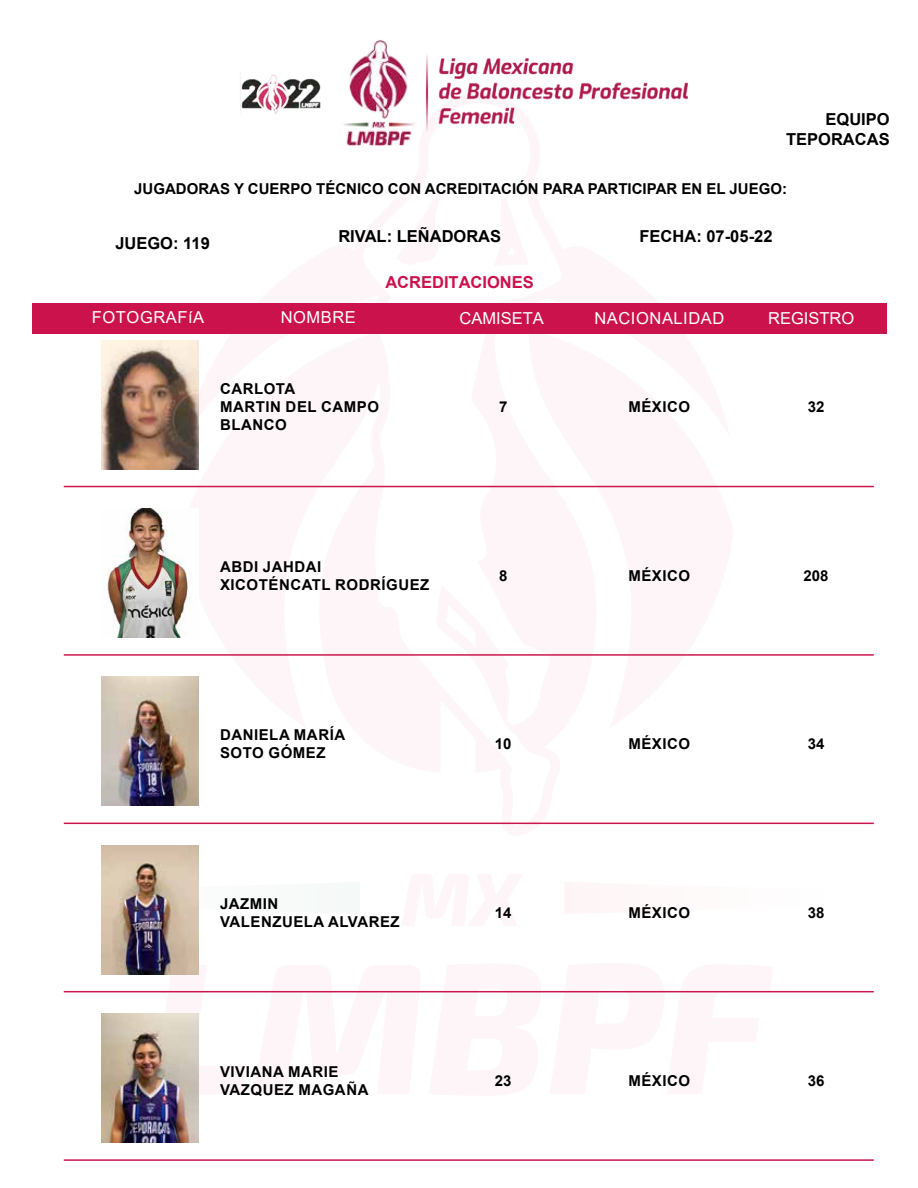
<style>
.page{position:relative;width:918px;height:1188px;background:#fff}
.page>*{position:absolute;margin:0;border:0;box-sizing:border-box;transform-origin:0 0}
.t1{font:700 16.5px/19.8px "Arial";color:#000;text-align:right}
.t2{font:16.5px "Arial";letter-spacing:.035em;color:#fff}
.t3{font:16.5px "Arial";color:#fff}
.t4{font:700 16.5px "Arial";color:#cc124c}
.t5{font:700 15px/18px "Arial";letter-spacing:.035em;color:#000}
.t6{font:700 15px "Arial";color:#000}
</style>
<div class="page">
<svg style="left:146px;top:953px;width:639px;height:153px"></svg>
<svg style="left:101px;top:871px;width:98px;height:54px"></svg>
<svg style="left:360px;top:145px;width:204px;height:680px"></svg>
<div style="left:33px;top:303px;width:854px;height:31px;background:#cc124c"></div>
<img style="left:240px;top:40px;width:447px;height:105px">
<img style="left:102px;top:340px;width:96px;height:129px">
<hr style="left:64px;top:486px;width:810px;height:1px;background:#cc164d">
<img style="left:104px;top:509px;width:88px;height:129px">
<hr style="left:64px;top:654px;width:810px;height:2px;background:#cc164d">
<img style="left:102px;top:677px;width:96px;height:129px">
<hr style="left:64px;top:823px;width:810px;height:1px;background:#cc164d">
<img style="left:102px;top:845px;width:96px;height:129px">
<hr style="left:64px;top:991px;width:810px;height:1px;background:#cc164d">
<img style="left:102px;top:1014px;width:96px;height:129px">
<hr style="left:64px;top:1159px;width:810px;height:2px;background:#cc164d">
<p class="t1" style="left:786px;top:110px;width:105px">EQUIPO<br>TEPORACAS</p>
<p class="t6" style="left:134px;top:178px;width:654px">JUGADORAS Y CUERPO TÉCNICO CON ACREDITACIÓN PARA PARTICIPAR EN EL JUEGO:</p>
<p class="t1" style="left:115px;top:233px;width:96px">JUEGO: 119</p>
<p class="t1" style="left:338px;top:227px;width:164px">RIVAL: LEÑADORAS</p>
<p class="t1" style="left:640px;top:227px;width:134px">FECHA: 07-05-22</p>
<p class="t4" style="left:385px;top:271px;width:150px">ACREDITACIONES</p>
<p class="t2" style="left:92px;top:306px;width:114px">FOTOGRAFíA</p>
<p class="t2" style="left:281px;top:306px;width:77px">NOMBRE</p>
<p class="t3" style="left:460px;top:307px;width:86px">CAMISETA</p>
<p class="t3" style="left:768px;top:307px;width:88px">REGISTRO</p>
<p class="t2" style="left:594px;top:307px;width:131px">NACIONALIDAD</p>
<p class="t5" style="left:220px;top:380px;width:161px">CARLOTA<br>MARTIN DEL CAMPO<br>BLANCO</p>
<p class="t5" style="left:499px;top:398px;width:10px">7</p>
<p class="t5" style="left:628px;top:398px;width:63px">MÉXICO</p>
<p class="t5" style="left:808px;top:398px;width:18px">32</p>
<p class="t5" style="left:220px;top:558px;width:211px">ABDI JAHDAI<br>XICOTÉNCATL RODRÍGUEZ</p>
<p class="t5" style="left:499px;top:567px;width:10px">8</p>
<p class="t5" style="left:628px;top:567px;width:63px">MÉXICO</p>
<p class="t5" style="left:804px;top:567px;width:27px">208</p>
<p class="t5" style="left:220px;top:726px;width:127px">DANIELA MARÍA<br>SOTO GÓMEZ</p>
<p class="t5" style="left:495px;top:735px;width:18px">10</p>
<p class="t5" style="left:628px;top:735px;width:63px">MÉXICO</p>
<p class="t5" style="left:808px;top:735px;width:18px">34</p>
<p class="t5" style="left:220px;top:894px;width:181px">JAZMIN<br>VALENZUELA ALVAREZ</p>
<p class="t5" style="left:495px;top:903px;width:18px">14</p>
<p class="t5" style="left:628px;top:903px;width:63px">MÉXICO</p>
<p class="t5" style="left:808px;top:903px;width:18px">38</p>
<p class="t5" style="left:220px;top:1063px;width:150px">VIVIANA MARIE<br>VAZQUEZ MAGAÑA</p>
<p class="t5" style="left:495px;top:1072px;width:18px">23</p>
<p class="t5" style="left:628px;top:1072px;width:63px">MÉXICO</p>
<p class="t5" style="left:808px;top:1072px;width:18px">36</p>
</div>
